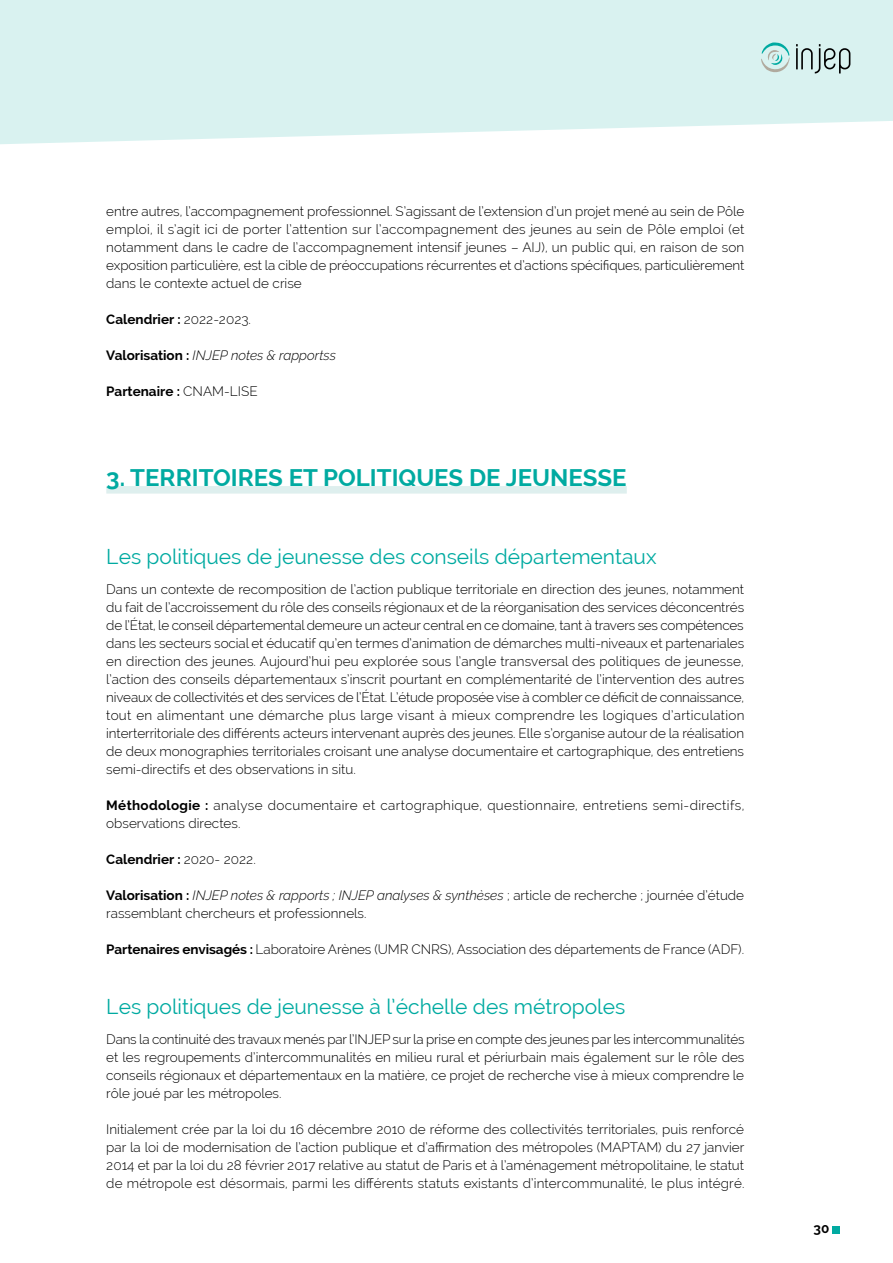
<style>
.page{position:relative;width:893px;height:1263px;background:#fff}
.page>*{position:absolute;margin:0;border:0;box-sizing:border-box;transform-origin:0 0}
.t1{font:700 24px "Raleway";color:#00aaa1}
.t2{font:21px "Raleway";color:#00aaa1}
.t3{font:300 13.5px/18px "Raleway";color:#000;text-align:justify}
.t4{font:300 13.5px/18px "Raleway";letter-spacing:.025em;color:#000}
.t5{font:700 13.5px "Raleway";color:#000}
.t6{font:italic 300 13.5px "Raleway";color:#000}
.s1{font-weight:300}
.s2{font-weight:700;font-style:normal}
.s3{font-weight:700}
.s4{font-style:italic}
</style>
<div class="page">
<svg style="left:0;top:0;width:893px;height:144px;background:#dcf3f1"></svg>
<svg style="left:796px;top:44px;width:54px;height:29px;background:#aabdbc"></svg>
<svg style="left:761px;top:42px;width:29px;height:33px"></svg>
<div style="left:832px;top:1226px;width:8px;height:7px;background:#00aaa1"></div>
<div style="left:106px;top:486px;width:521px;height:8px;background:#deefee"></div>
<p class="t3" style="left:106px;top:202px;width:640px">entre autres, l’accompagnement professionnel. S’agissant de l’extension d’un projet mené au sein de Pôle emploi, il s’agit ici de porter l’attention sur l’accompagnement des jeunes au sein de Pôle emploi (et notamment dans le cadre de l’accompagnement intensif jeunes – AIJ), un public qui, en raison de son exposition particulière, est la cible de préoccupations récurrentes et d’actions spécifiques, particulièrement dans le contexte actuel de crise</p>
<p class="t5" style="left:106px;top:312px;width:146px">Calendrier : <span class="s1">2022-2023.</span></p>
<p class="t6" style="left:106px;top:347px;width:231px"><span class="s2">Valorisation :</span> INJEP notes &amp; rapportss</p>
<p class="t5" style="left:106px;top:384px;width:153px">Partenaire : <span class="s1">CNAM-LISE</span></p>
<h1 class="t1" style="left:106px;top:464px;width:522px">3. TERRITOIRES ET POLITIQUES DE JEUNESSE</h1>
<h2 class="t2" style="left:106px;top:544px;width:552px">Les politiques de jeunesse des conseils départementaux</h2>
<p class="t3" style="left:106px;top:580px;width:640px">Dans un contexte de recomposition de l’action publique territoriale en direction des jeunes, notamment du fait de l’accroissement du rôle des conseils régionaux et de la réorganisation des services déconcentrés de l’État, le conseil départemental demeure un acteur central en ce domaine, tant à travers ses compétences dans les secteurs social et éducatif qu’en termes d’animation de démarches multi-niveaux et partenariales en direction des jeunes. Aujourd’hui peu explorée sous l’angle transversal des politiques de jeunesse, l’action des conseils départementaux s’inscrit pourtant en complémentarité de l’intervention des autres niveaux de collectivités et des services de l’État. L’étude proposée vise à combler ce déficit de connaissance, tout en alimentant une démarche plus large visant à mieux comprendre les logiques d’articulation interterritoriale des différents acteurs intervenant auprès des jeunes. Elle s’organise autour de la réalisation de deux monographies territoriales croisant une analyse documentaire et cartographique, des entretiens semi-directifs et des observations in situ.</p>
<p class="t4" style="left:106px;top:796px;width:640px"><span class="s3">Méthodologie :</span> analyse documentaire et cartographique, questionnaire, entretiens semi-directifs, observations directes.</p>
<p class="t5" style="left:106px;top:851px;width:151px">Calendrier : <span class="s1">2020- 2022.</span></p>
<p class="t3" style="left:106px;top:886px;width:639px"><span class="s3">Valorisation :</span> <span class="s4">INJEP notes &amp; rapports ; INJEP analyses &amp; synthèses</span> ; article de recherche ; journée d’étude rassemblant chercheurs et professionnels.</p>
<p class="t3" style="left:106px;top:940px;width:639px"><span class="s3">Partenaires envisagés :</span> Laboratoire Arènes (UMR CNRS), Association des départements de France (ADF).</p>
<h2 class="t2" style="left:106px;top:994px;width:521px">Les politiques de jeunesse à l’échelle des métropoles</h2>
<p class="t3" style="left:106px;top:1030px;width:640px">Dans la continuité des travaux menés par l’INJEP sur la prise en compte des jeunes par les intercommunalités et les regroupements d’intercommunalités en milieu rural et périurbain mais également sur le rôle des conseils régionaux et départementaux en la matière, ce projet de recherche vise à mieux comprendre le rôle joué par les métropoles.</p>
<p class="t3" style="left:106px;top:1120px;width:640px">Initialement crée par la loi du 16 décembre 2010 de réforme des collectivités territoriales, puis renforcé par la loi de modernisation de l’action publique et d’affirmation des métropoles (MAPTAM) du 27 janvier 2014 et par la loi du 28 février 2017 relative au statut de Paris et à l’aménagement métropolitaine, le statut de métropole est désormais, parmi les différents statuts existants d’intercommunalité, le plus intégré.</p>
<p class="t5" style="left:813px;top:1221px;width:17px">30</p>
</div>
